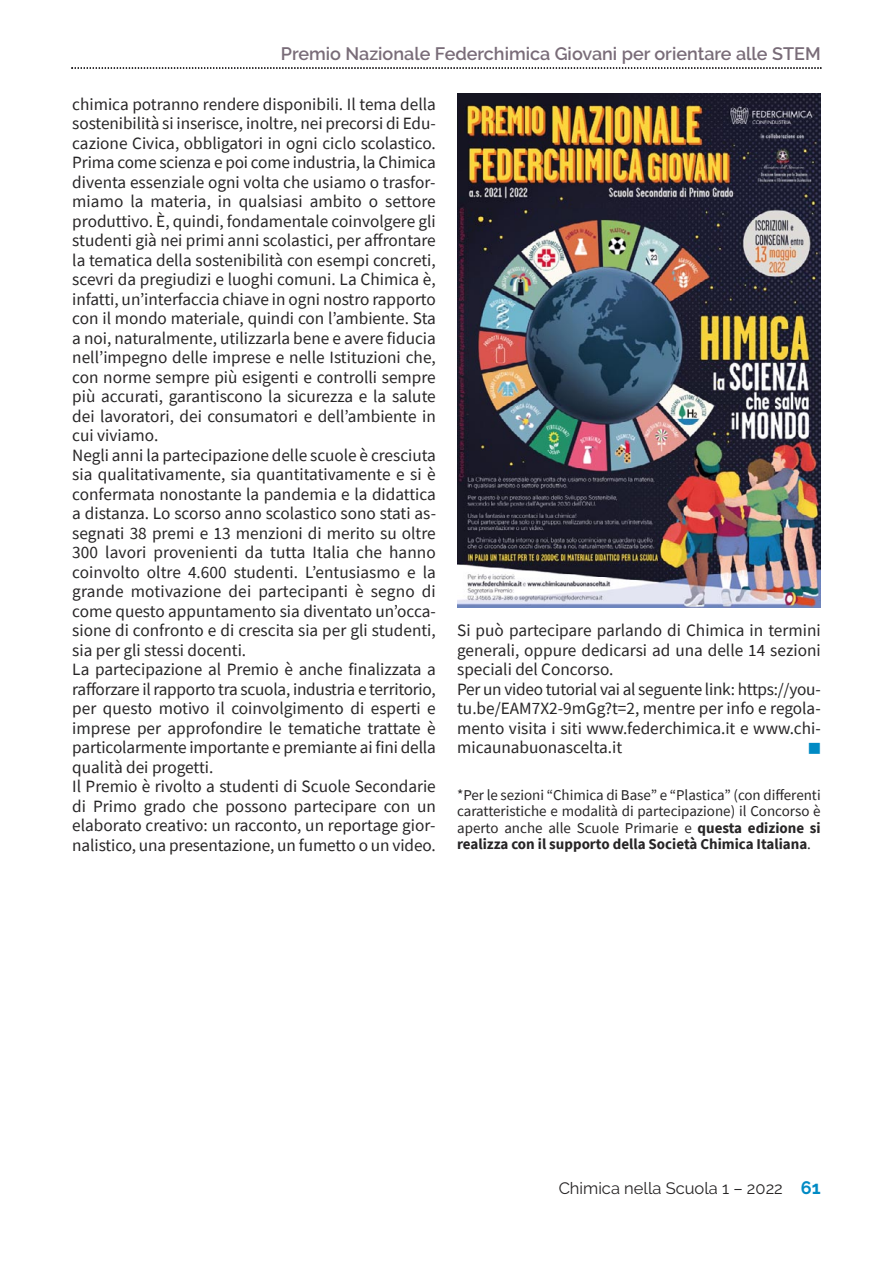
<style>
.page{position:relative;width:893px;height:1263px;background:#fff}
.page>*{position:absolute;margin:0;border:0;box-sizing:border-box;transform-origin:0 0}
.t1{font:600 18px "Raleway";color:#796c78}
.t2{font:17.25px/19.5px "Source Sans Pro";color:#272526;text-align:justify}
.t3{font:16.5px "Raleway";color:#272526}
.t4{font:15px/16.5px "Source Sans Pro";color:#272526;text-align:justify}
.t5{font:13.5px "Source Sans Pro";color:#008ac4}
.s1{font-weight:700}
.s2{font-weight:700;font-size:18px;color:#008ac4}
</style>
<div class="page">
<svg style="left:72px;top:67px;width:749px;height:2px"></svg>
<img style="left:457px;top:94px;width:364px;height:514px">
<p class="t1" style="left:281px;top:44px;width:541px">Premio Nazionale Federchimica Giovani per orientare alle STEM</p>
<p class="t2" style="left:72px;top:94px;width:365px">chimica potranno rendere disponibili. Il tema della sostenibilità si inserisce, inoltre, nei precorsi di Edu&shy;cazione Civica, obbligatori in ogni ciclo scolastico.</p>
<p class="t2" style="left:72px;top:152px;width:365px">Prima come scienza e poi come industria, la Chimica diventa essenziale ogni volta che usiamo o trasfor&shy;miamo la materia, in qualsiasi ambito o settore produttivo. È, quindi, fondamentale coinvolgere gli studenti già nei primi anni scolastici, per affrontare la tematica della sostenibilità con esempi concreti, scevri da pregiudizi e luoghi comuni. La Chimica è, infatti, un’interfaccia chiave in ogni nostro rapporto con il mondo materiale, quindi con l’ambiente. Sta a noi, naturalmente, utilizzarla bene e avere fiducia nell’impegno delle imprese e nelle Istituzioni che, con norme sempre più esigenti e controlli sempre più accurati, garantiscono la sicurezza e la salute dei lavoratori, dei consumatori e dell’ambiente in cui viviamo.</p>
<p class="t2" style="left:72px;top:445px;width:365px">Negli anni la partecipazione delle scuole è cresciuta sia qualitativamente, sia quantitativamente e si è confermata nonostante la pandemia e la didattica a distanza. Lo scorso anno scolastico sono stati as&shy;segnati 38 premi e 13 menzioni di merito su oltre 300 lavori provenienti da tutta Italia che hanno coinvolto oltre 4.600 studenti. L’entusiasmo e la grande motivazione dei partecipanti è segno di come questo appuntamento sia diventato un’occa&shy;sione di confronto e di crescita sia per gli studenti, sia per gli stessi docenti.</p>
<p class="t2" style="left:72px;top:659px;width:365px">La partecipazione al Premio è anche finalizzata a rafforzare il rapporto tra scuola, industria e territorio, per questo motivo il coinvolgimento di esperti e imprese per approfondire le tematiche trattate è particolarmente importante e premiante ai fini della qualità dei progetti.</p>
<p class="t2" style="left:72px;top:776px;width:365px">Il Premio è rivolto a studenti di Scuole Secondarie di Primo grado che possono partecipare con un elaborato creativo: un racconto, un reportage gior&shy;nalistico, una presentazione, un fumetto o un video.</p>
<p class="t2" style="left:457px;top:620px;width:365px">Si può partecipare parlando di Chimica in termini generali, oppure dedicarsi ad una delle 14 sezioni speciali del Concorso.</p>
<p class="t2" style="left:457px;top:679px;width:365px">Per un video tutorial vai al seguente link: https://you&shy;tu.be/EAM7X2-9mGg?t=2, mentre per info e regola&shy;mento visita i siti www.federchimica.it e www.chi&shy;micaunabuonascelta.it</p>
<p class="t5" style="left:809px;top:740px;width:14px">■</p>
<p class="t4" style="left:457px;top:786px;width:365px">*Per le sezioni “Chimica di Base” e “Plastica” (con differenti caratteristiche e modalità di partecipazione) il Concorso è aperto anche alle Scuole Primarie e <span class="s1">questa edizione si realizza con il supporto della Società Chimica Italiana</span>.</p>
<p class="t3" style="left:559px;top:1178px;width:264px">Chimica nella Scuola 1 – 2022 <span class="s2">61</span></p>
</div>
